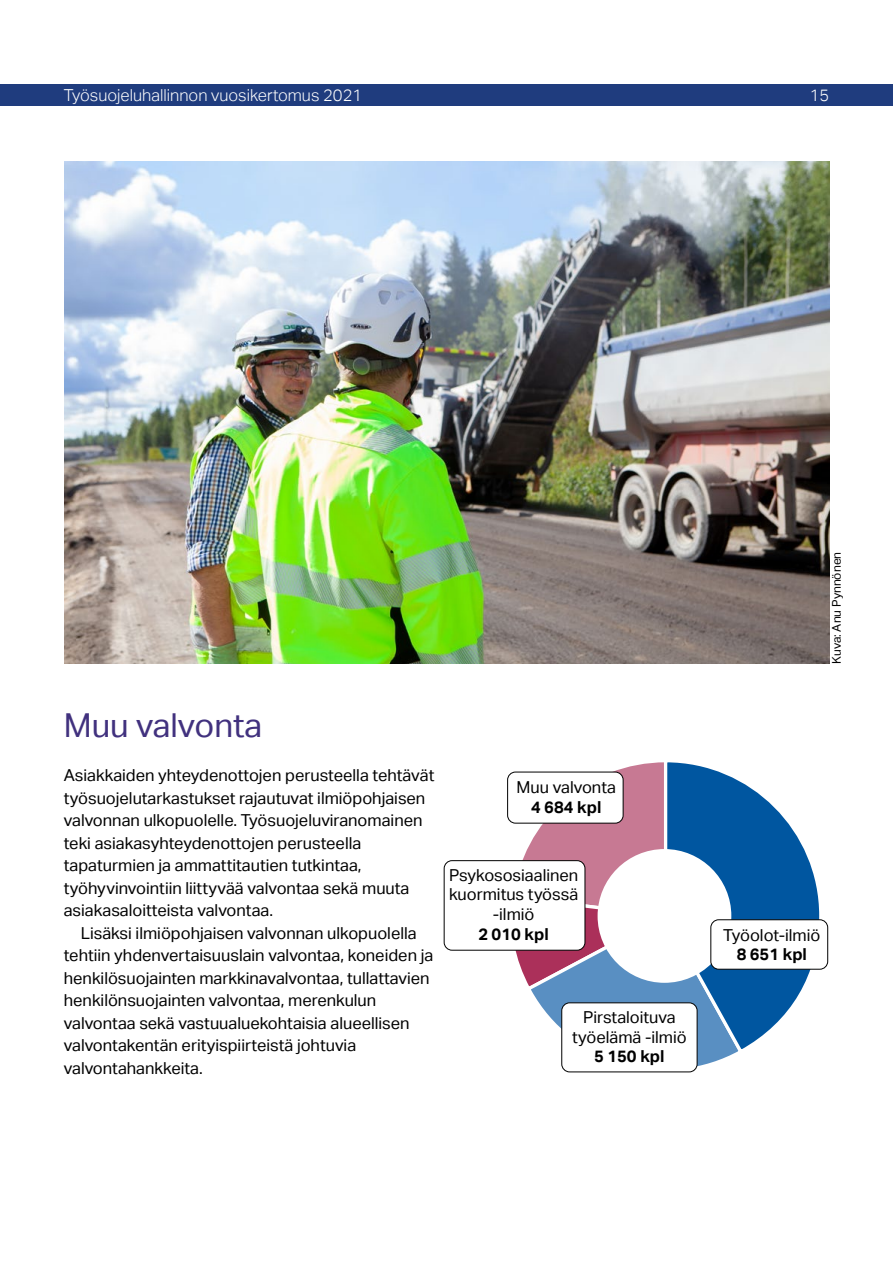
<style>
.page{position:relative;width:893px;height:1263px;background:#fff}
.page>*{position:absolute;margin:0;border:0;box-sizing:border-box;transform-origin:0 0}
.Väliotsikko_iso{font:33px "Aktiv Grotesk";color:#41317e}
.Alkuleipis{font:16.5px/19.8px "Aktiv Grotesk";color:#000;text-align:center}
.Leipis{font:16.5px/22.5px "Aktiv Grotesk";color:#000}
.t1{font:300 16.5px "Aktiv Grotesk";color:#fff}
.t2{font:12px "Aktiv Grotesk";color:#000}
.s1{font-weight:700}
</style>
<div class="page">
<div style="left:0;top:84px;width:893px;height:22px;background:#1f3c7e"></div>
<svg style="left:507px;top:762px;width:221px;height:311px"></svg>
<svg style="left:661px;top:762px;width:163px;height:294px"></svg>
<div style="left:599px;top:851px;width:131px;height:130px;background:#fff;border-radius:50%"></div>
<div style="left:598px;top:849px;width:133px;height:134px;border:3px solid #fff;border-radius:50%"></div>
<div style="left:711px;top:920px;width:117px;height:49px;background:#fff;border-radius:8px"></div>
<div style="left:711px;top:919px;width:117px;height:50px;border:1px solid #000;border-radius:8px"></div>
<div style="left:562px;top:1003px;width:135px;height:69px;background:#fff;border-radius:8px"></div>
<div style="left:562px;top:1003px;width:135px;height:69px;border:1px solid #000;border-radius:8px"></div>
<div style="left:508px;top:772px;width:115px;height:51px;background:#fff;border-radius:8px"></div>
<div style="left:507px;top:772px;width:116px;height:51px;border:1px solid #000;border-radius:8px"></div>
<div style="left:444px;top:861px;width:141px;height:89px;background:#fff;border-radius:8px"></div>
<div style="left:444px;top:860px;width:141px;height:90px;border:1px solid #000;border-radius:8px"></div>
<img style="left:65px;top:162px;width:764px;height:502px">
<p class="t1" style="left:64px;top:86px;width:300px">Työsuojeluhallinnon vuosikertomus 2021</p>
<p class="t1" style="left:810px;top:86px;width:21px">15</p>
<p class="t2" style="left:830px;top:664px;width:114px;rotate:-90deg">Kuva: Anu Pynnönen</p>
<h3 class="Väliotsikko_iso" style="left:64px;top:707px;width:200px">Muu valvonta</h3>
<p class="Alkuleipis" style="left:64px;top:764px;width:372px;line-height:22.5px;text-align:left">Asiakkaiden yhteydenottojen perusteella tehtävät työsuojelutarkastukset rajautuvat ilmiöpohjaisen valvonnan ulkopuolelle. Työsuojeluviranomainen teki asiakasyhteydenottojen perusteella tapaturmien ja ammattitautien tutkintaa, työhyvinvointiin liittyvää valvontaa sekä muuta asiakasaloitteista valvontaa.</p>
<p class="Leipis" style="left:64px;top:922px;width:371px;text-indent:17px">Lisäksi ilmiöpohjaisen valvonnan ulkopuolella tehtiin yhdenvertaisuuslain valvontaa, koneiden ja henkilösuojainten markkinavalvontaa, tullattavien henkilönsuojainten valvontaa, merenkulun valvontaa sekä vastuualuekohtaisia alueellisen valvontakentän erityispiirteistä johtuvia valvontahankkeita.</p>
<p class="Alkuleipis" style="left:723px;top:925px;width:99px">Työolot-ilmiö<br><span class="s1">8 651 kpl</span></p>
<p class="Alkuleipis" style="left:517px;top:777px;width:101px">Muu valvonta<br><span class="s1">4 684 kpl</span></p>
<p class="Alkuleipis" style="left:449px;top:865px;width:131px">Psykososiaalinen kuormitus työssä -ilmiö<br><span class="s1">2 010 kpl</span></p>
<p class="Alkuleipis" style="left:572px;top:1007px;width:116px">Pirstaloituva työelämä -ilmiö<br><span class="s1">5 150 kpl</span></p>
</div>
